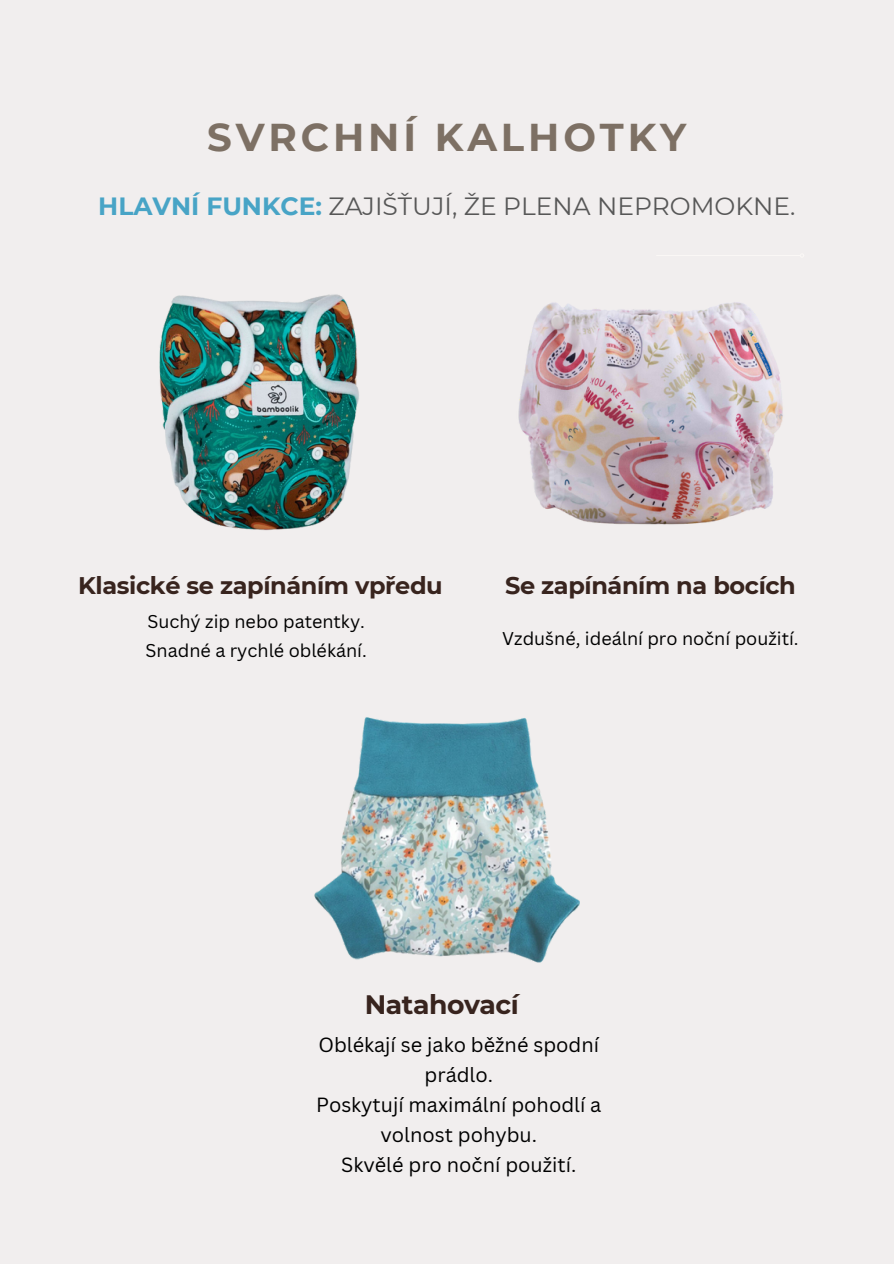
<style>
.page{position:relative;width:894px;height:1264px;background:#fff}
.page>*{position:absolute;margin:0;border:0;box-sizing:border-box;transform-origin:0 0}
.t1{font:700 38.7px "Montserrat";letter-spacing:.1em;color:#7d7064}
.t2{font:700 26.7px "Montserrat";letter-spacing:-.015em;color:#38241e}
.t3{font:24.9px "Montserrat";color:#575757}
.t4{font:700 24px "Montserrat";letter-spacing:-.015em;color:#38241e}
.t5{font:19.95px/30px "Canva Sans";color:#000;text-align:center}
.t6{font:18px "Canva Sans";color:#000}
.s1{font-weight:700;color:#48a4c6}
</style>
<div class="page">
<div style="left:0;top:0;width:893px;height:1263px;background:#f1eeee"></div>
<hr style="left:656px;top:255px;width:143px;height:1px;background:#faf7f5">
<img style="left:159px;top:294px;width:200px;height:237px">
<img style="left:518px;top:302px;width:265px;height:223px">
<img style="left:314px;top:717px;width:265px;height:246px">
<h2 class="t1" style="left:207px;top:114px;width:480px">SVRCHNÍ KALHOTKY</h2>
<p class="t3" style="left:98px;top:191px;width:698px"><span class="s1">HLAVNÍ FUNKCE:</span> ZAJIŠŤUJÍ, ŽE PLENA NEPROMOKNE.</p>
<p class="t4" style="left:78px;top:571px;width:366px">Klasické se zapínáním vpředu</p>
<h3 class="t6" style="left:147px;top:609px;width:219px">Suchý zip nebo patentky.</h3>
<p class="t6" style="left:146px;top:638px;width:222px">Snadné a rychlé oblékání.</p>
<h3 class="t4" style="left:505px;top:571px;width:292px">Se zapínáním na bocích</h3>
<h3 class="t6" style="left:502px;top:626px;width:298px">Vzdušné, ideální pro noční použití.</h3>
<p class="t2" style="left:364px;top:988px;width:156px">Natahovací</p>
<p class="t5" style="left:318px;top:1029px;width:282px">Oblékají se jako běžné spodní prádlo.</p>
<p class="t5" style="left:316px;top:1089px;width:287px">Poskytují maximální pohodlí a volnost pohybu.</p>
<p class="t5" style="left:341px;top:1149px;width:236px">Skvělé pro noční použití.</p>
</div>
